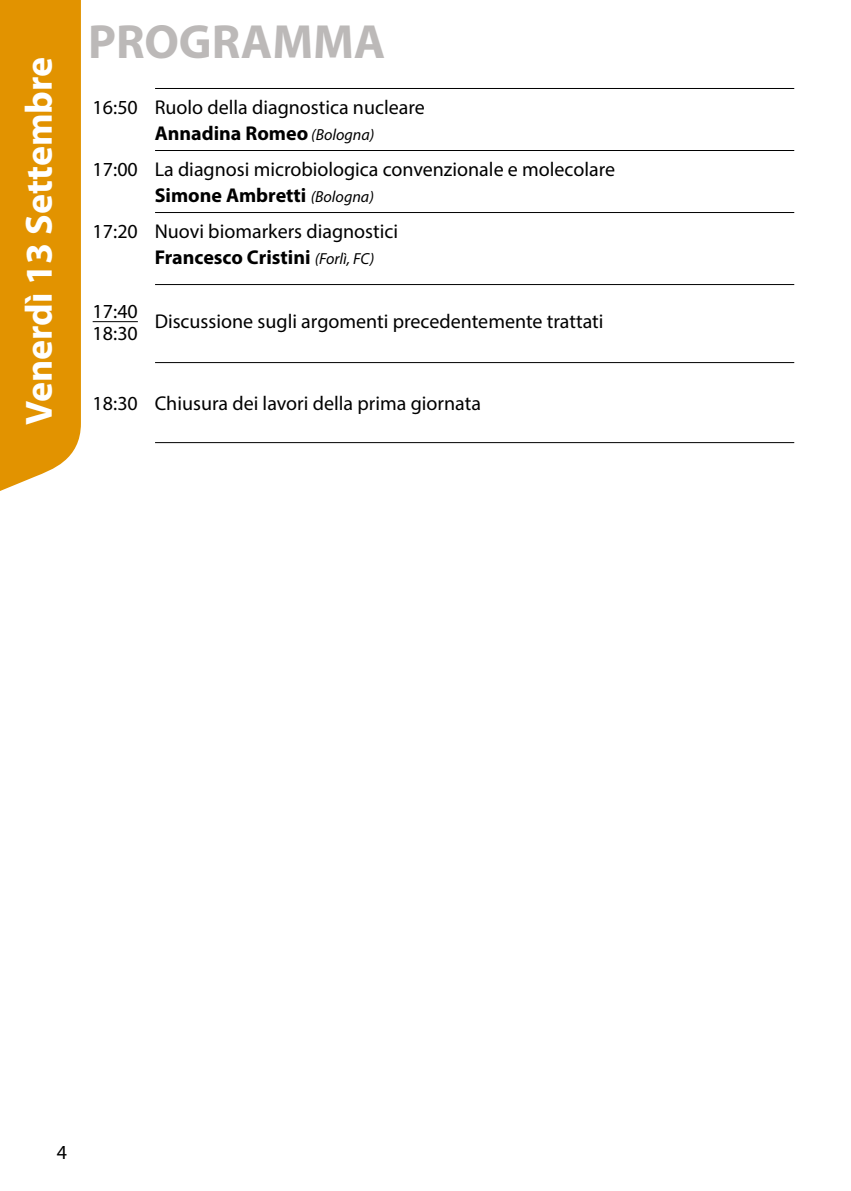
<style>
.page{position:relative;width:851px;height:1191px;background:#fff}
.page>*{position:absolute;margin:0;border:0;box-sizing:border-box;transform-origin:0 0}
.t1{font:700 48.2px "Myriad Pro";color:#bcb9b8}
.t2{font:700 38px "Myriad Pro";color:#fff}
.t3{font:20px "Myriad Pro";color:#000}
.t4{font:700 20px "Myriad Pro";color:#000}
.s1{font-weight:400;font-style:italic;font-size:16px}
</style>
<div class="page">
<div style="left:0;top:0;width:81px;height:491px;background:#e29300"></div>
<hr style="left:155px;top:88px;width:639px;height:1px;background:#000">
<hr style="left:155px;top:150px;width:639px;height:1px;background:#000">
<hr style="left:155px;top:212px;width:639px;height:1px;background:#000">
<hr style="left:155px;top:284px;width:639px;height:1px;background:#000">
<hr style="left:93px;top:321px;width:45px;height:1px;background:#000">
<hr style="left:155px;top:362px;width:639px;height:1px;background:#000">
<hr style="left:155px;top:442px;width:639px;height:1px;background:#000">
<p class="t2" style="left:14px;top:425px;width:369px;rotate:-90deg">Venerdì 13 Settembre</p>
<p class="t1" style="left:88px;top:10px;width:299px">PROGRAMMA</p>
<p class="t3" style="left:93px;top:94px;width:333px">16:50 Ruolo della diagnostica nucleare</p>
<p class="t4" style="left:155px;top:120px;width:221px">Annadina Romeo <span class="s1">(Bologna)</span></p>
<p class="t3" style="left:93px;top:156px;width:524px">17:00 La diagnosi microbiologica convenzionale e molecolare</p>
<p class="t4" style="left:155px;top:182px;width:221px">Simone Ambretti <span class="s1">(Bologna)</span></p>
<p class="t3" style="left:93px;top:218px;width:307px">17:20 Nuovi biomarkers diagnostici</p>
<p class="t4" style="left:155px;top:244px;width:221px">Francesco Cristini <span class="s1">(Forlì, FC)</span></p>
<p class="t3" style="left:93px;top:298px;width:47px">17:40</p>
<p class="t3" style="left:155px;top:308px;width:450px">Discussione sugli argomenti precedentemente trattati</p>
<p class="t3" style="left:93px;top:320px;width:47px">18:30</p>
<p class="t3" style="left:93px;top:390px;width:390px">18:30 Chiusura dei lavori della prima giornata</p>
<p class="t3" style="left:57px;top:1140px;width:12px">4</p>
</div>
